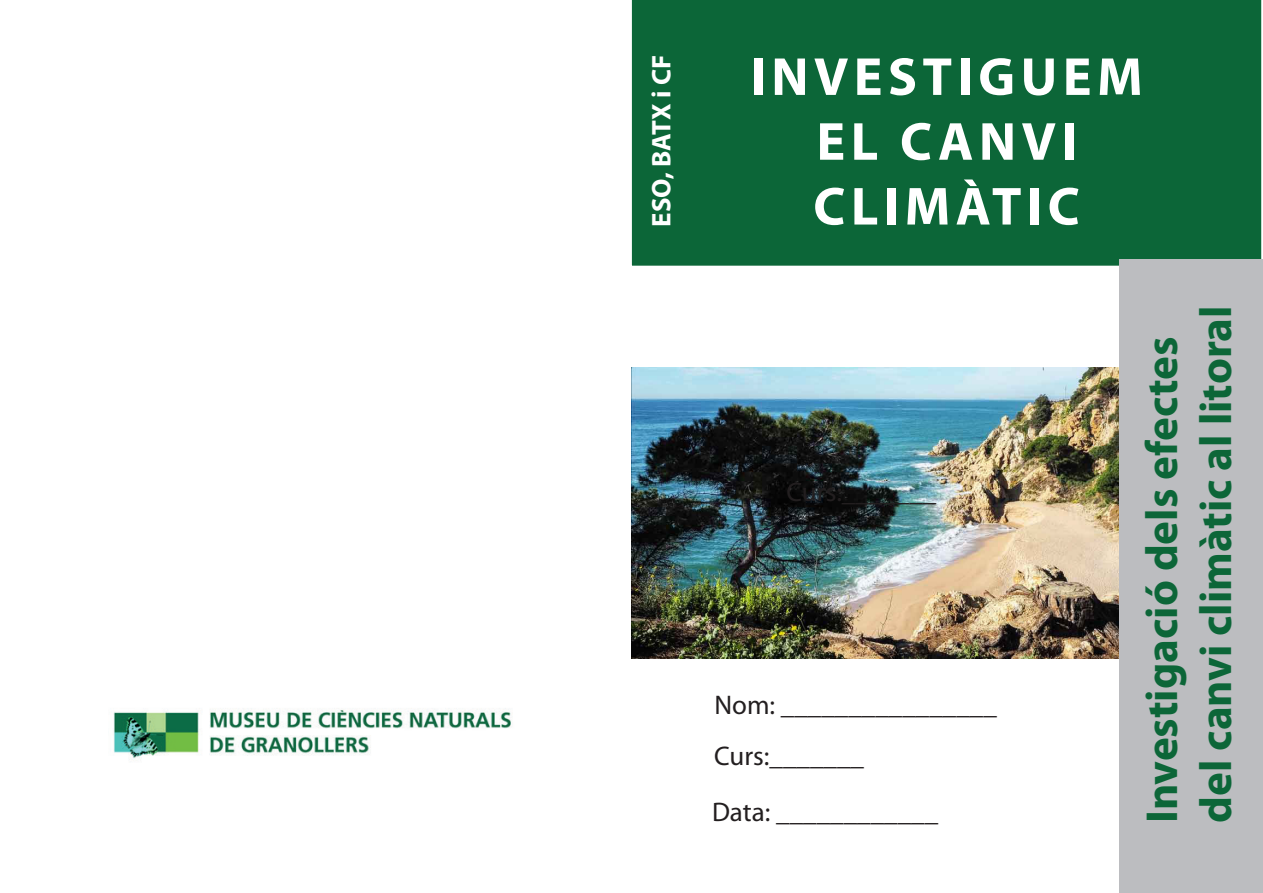
<style>
.page{position:relative;width:1263px;height:893px;background:#fff}
.page>*{position:absolute;margin:0;border:0;box-sizing:border-box;transform-origin:0 0}
.t1{font:700 54px/64.8px "Myriad Pro";letter-spacing:.1em;color:#fff;text-align:center}
.t2{font:700 45px/54px "Myriad Pro";color:#0c6638}
.t3{font:27px "Myriad Pro";color:#231f20}
.t4{font:700 27px "Myriad Pro";color:#fff}
</style>
<div class="page">
<img style="left:631px;top:367px;width:488px;height:291px">
<div style="left:631px;top:0;width:632px;height:266px;background:#0c6638"></div>
<div style="left:1119px;top:260px;width:144px;height:633px;background:#bcbdc0"></div>
<img style="left:113px;top:708px;width:398px;height:50px">
<p class="t4" style="left:644px;top:226px;width:173px;rotate:-90deg">ESO, BATX i CF</p>
<h1 class="t1" style="left:750px;top:43px;width:394px">INVESTIGUEM<br>EL CANVI<br>CLIMÀTIC</h1>
<p class="t3" style="left:787px;top:475px;width:151px">Curs:_______</p>
<p class="t3" style="left:714px;top:688px;width:284px">Nom: ________________</p>
<p class="t3" style="left:714px;top:740px;width:151px">Curs:_______</p>
<p class="t3" style="left:712px;top:795px;width:228px">Data: ____________</p>
<h2 class="t2" style="left:1134px;top:823px;width:519px;rotate:-90deg">Investigació dels efectes del canvi climàtic al litoral</h2>
</div>
